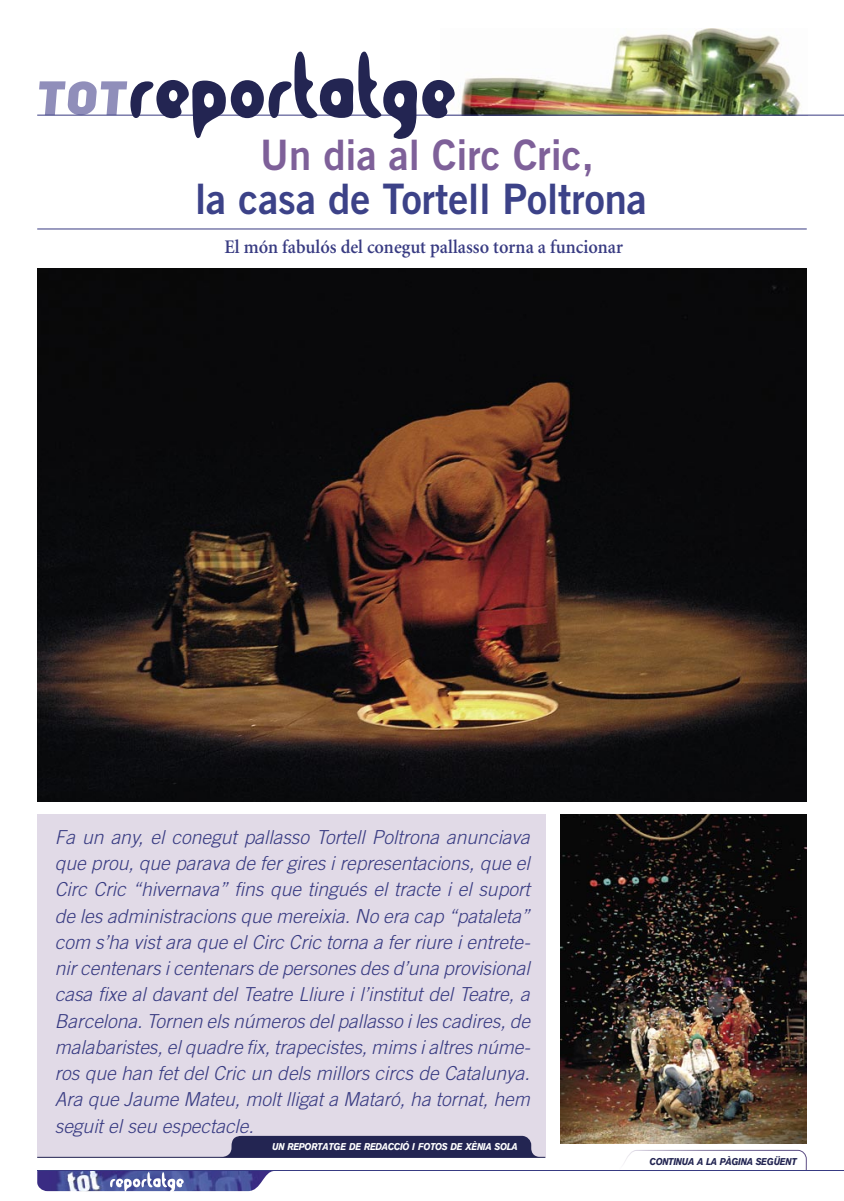
<style>
.page{position:relative;width:844px;height:1201px;background:#fff}
.page>*{position:absolute;margin:0;border:0;box-sizing:border-box;transform-origin:0 0}
.TITULAR_Trade_3_cols{font:42px/43.8px "Trade Gothic Bold Two";color:#3c4288;text-align:center;scale:.95 1}
.Report_Entradeta{font:italic 300 19.25px/26.2px "Trade Gothic";color:#383b82;text-align:justify}
.SUBTITOL_MINION{font:600 19.25px "Minion";color:#383b82;scale:.95 1}
.t1{font:italic 700 9.8px "Akzidenz Grotesk BE";letter-spacing:-.035em;color:#fff;scale:.9 1}
.t2{font:italic 700 9.8px "Akzidenz Grotesk BE";letter-spacing:-.035em;color:#232552;scale:.9 1}
.s1{color:#7e6099}
</style>
<div class="page">
<div style="left:37px;top:814px;width:508px;height:343px;background:#e1dae7"></div>
<svg style="left:624px;top:1149px;width:183px;height:21px"></svg>
<img style="left:37px;top:1171px;width:236px;height:20px">
<img style="left:454px;top:29px;width:353px;height:86px">
<hr style="left:37px;top:115px;width:806px;height:1px;background:#383b82">
<hr style="left:37px;top:1170px;width:806px;height:1px;background:#383b82">
<hr style="left:37px;top:229px;width:769px;height:1px;background:#383b82">
<svg style="left:39px;top:52px;width:415px;height:87px"></svg>
<svg style="left:110px;top:1172px;width:74px;height:20px"></svg>
<svg style="left:217px;top:1135px;width:323px;height:22px;background:#373862"></svg>
<hr style="left:37px;top:1157px;width:508px;height:1px;background:#232552">
<img style="left:37px;top:269px;width:769px;height:532px">
<img style="left:560px;top:814px;width:246px;height:329px">
<p class="TITULAR_Trade_3_cols" style="left:195px;top:132px;width:477px"><span class="s1">Un dia al Circ Cric,<br></span>la casa de Tortell Poltrona</p>
<p class="SUBTITOL_MINION" style="left:224px;top:237px;width:421px">El món fabulós del conegut pallasso torna a funcionar</p>
<p class="Report_Entradeta" style="left:55px;top:823px;width:476px">Fa un any, el conegut pallasso Tortell Poltrona anunciava que prou, que parava de fer gires i representacions, que el Circ Cric “hivernava” fins que tingués el tracte i el suport de les administracions que mereixia. No era cap “pataleta” com s’ha vist ara que el Circ Cric torna a fer riure i entrete&shy;nir centenars i centenars de persones des d’una provisional casa fixe al davant del Teatre Lliure i l’institut del Teatre, a Barcelona. Tornen els números del pallasso i les cadires, de malabaristes, el quadre fix, trapecistes, mims i altres núme&shy;ros que han fet del Cric un dels millors circs de Catalunya.<br>Ara que Jaume Mateu, molt lligat a Mataró, ha tornat, hem seguit el seu espectacle.</p>
<p class="t1" style="left:272px;top:1141px;width:274px">UN REPORTATGE DE REDACCIÓ I FOTOS DE XÈNIA SOLA</p>
<p class="t2" style="left:649px;top:1155px;width:165px">CONTINUA A LA PÀGINA SEGÜENT</p>
</div>
